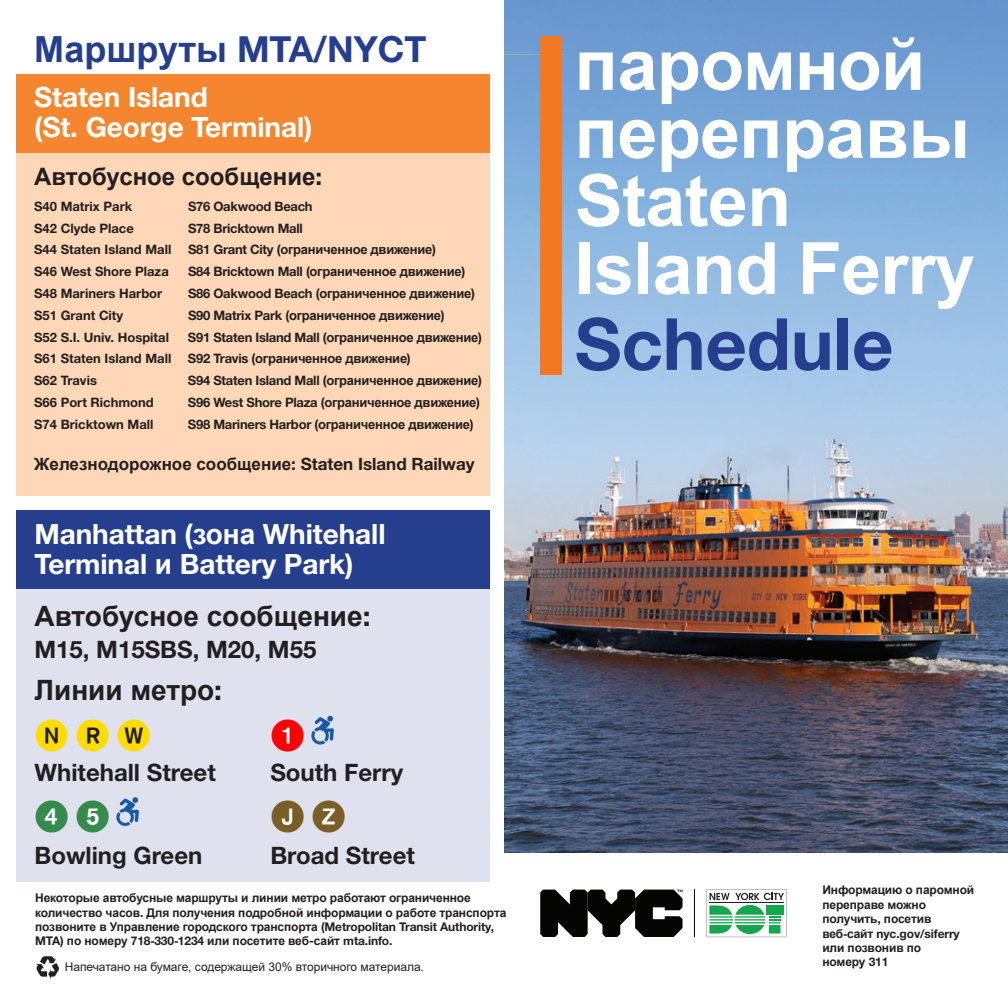
<style>
.page{position:relative;width:1008px;height:1008px;background:#fff}
.page>*{position:absolute;margin:0;border:0;box-sizing:border-box;transform-origin:0 0}
.t1{font:700 72px/68px "Arial";letter-spacing:-.01em;color:#fff}
.t2{font:700 72px "Helvetica Neue LT Std";color:#253f8e}
.MTA_NYCT_Connections{font:700 36px "Arial";color:#253f8e}
.MTA_Connections_St{font:700 28px/30px "Helvetica Neue LT Std";letter-spacing:-.005em;color:#fff}
.t3{font:700 28px "Arial";color:#231f20}
.t4{font:700 24px "Helvetica Neue LT Std";color:#231f20}
.t5{font:700 24px "Arial";color:#231f20}
.t6{font:700 17px "Arial";color:#231f20}
.t7{font:700 13px "Arial";letter-spacing:-.02em;color:#231f20}
.t8{font:700 13px "Helvetica Neue LT Std";color:#231f20}
.t9{font:700 13px "Helvetica Neue LT Std";letter-spacing:-.02em;color:#231f20}
.t10{font:700 12px/14.4px "Arial";letter-spacing:-.01em;color:#231f20}
.MTA_Connections_St-2{font:12px "Arial";letter-spacing:-.005em;color:#231f20}
.s1{font-family:"Helvetica Neue LT Std"}
.s2{font-family:"Arial"}
</style>
<div class="page">
<div style="left:16px;top:149px;width:473px;height:347px;background:#fdd7b6"></div>
<div style="left:16px;top:585px;width:473px;height:296px;background:#e0e1ee"></div>
<div style="left:16px;top:510px;width:473px;height:78px;background:#253f8e"></div>
<div style="left:16px;top:75px;width:473px;height:78px;background:#f5862f"></div>
<img style="left:504px;top:0;width:504px;height:852px">
<svg style="left:540px;top:890px;width:143px;height:47px"></svg>
<hr style="left:694px;top:890px;width:1px;height:47px;background:#050504">
<svg style="left:707px;top:889px;width:79px;height:48px"></svg>
<svg style="left:36px;top:956px;width:23px;height:23px"></svg>
<div style="left:540px;top:36px;width:22px;height:338px;background:#f47721"></div>
<svg style="left:311px;top:716px;width:23px;height:29px"></svg>
<svg style="left:116px;top:797px;width:23px;height:29px"></svg>
<svg style="left:40px;top:723px;width:22px;height:23px"></svg>
<svg style="left:82px;top:723px;width:22px;height:23px"></svg>
<svg style="left:122px;top:720px;width:25px;height:26px"></svg>
<svg style="left:278px;top:722px;width:22px;height:23px"></svg>
<svg style="left:82px;top:804px;width:22px;height:23px"></svg>
<svg style="left:277px;top:804px;width:22px;height:23px"></svg>
<svg style="left:318px;top:804px;width:22px;height:23px"></svg>
<svg style="left:42px;top:804px;width:22px;height:23px"></svg>
<h2 class="MTA_NYCT_Connections" style="left:34px;top:24px;width:394px">Маршруты <span class="s1">MTA/NYCT</span></h2>
<h3 class="MTA_Connections_St" style="left:34px;top:82px;width:280px">Staten Island<br>(St. George Terminal)</h3>
<h1 class="t5" style="left:34px;top:160px;width:290px">Автобусное сообщение<span class="s1">:</span></h1>
<h1 class="t8" style="left:34px;top:198px;width:99px">S40 Matrix Park</h1>
<h1 class="t8" style="left:34px;top:220px;width:101px">S42 Clyde Place</h1>
<h1 class="t8" style="left:34px;top:242px;width:139px">S44 Staten Island Mall</h1>
<h1 class="t8" style="left:34px;top:263px;width:136px">S46 West Shore Plaza</h1>
<h1 class="t8" style="left:34px;top:285px;width:130px">S48 Mariners Harbor</h1>
<h1 class="t8" style="left:34px;top:307px;width:91px">S51 Grant City</h1>
<h1 class="t8" style="left:34px;top:329px;width:136px">S52 S.I. Univ. Hospital</h1>
<h1 class="t8" style="left:34px;top:351px;width:139px">S61 Staten Island Mall</h1>
<h1 class="t8" style="left:34px;top:372px;width:64px">S62 Travis</h1>
<h1 class="t8" style="left:34px;top:394px;width:121px">S66 Port Richmond</h1>
<h1 class="t8" style="left:34px;top:416px;width:121px">S74 Bricktown Mall</h1>
<h1 class="t9" style="left:188px;top:198px;width:126px">S76 Oakwood Beach</h1>
<h1 class="t9" style="left:188px;top:220px;width:116px">S78 Bricktown Mall</h1>
<h1 class="t7" style="left:188px;top:241px;width:250px"><span class="s1">S81 Grant City (</span>ограниченное движение<span class="s1">)</span></h1>
<h1 class="t7" style="left:188px;top:262px;width:279px"><span class="s1">S84 Bricktown Mall (</span>ограниченное движение<span class="s1">)</span></h1>
<h1 class="t7" style="left:188px;top:284px;width:288px"><span class="s1">S86 Oakwood Beach (</span>ограниченное движение<span class="s1">)</span></h1>
<h1 class="t7" style="left:188px;top:306px;width:258px"><span class="s1">S90 Matrix Park (</span>ограниченное движение<span class="s1">)</span></h1>
<h1 class="t9" style="left:188px;top:329px;width:296px">S91 Staten Island Mall (<span class="s2">ограниченное движение</span>)</h1>
<h1 class="t7" style="left:188px;top:350px;width:224px"><span class="s1">S92 Travis (</span>ограниченное движение<span class="s1">)</span></h1>
<h1 class="t9" style="left:188px;top:372px;width:296px">S94 Staten Island Mall (<span class="s2">ограниченное движение</span>)</h1>
<h1 class="t7" style="left:188px;top:393px;width:293px"><span class="s1">S96 West Shore Plaza (</span>ограниченное движение<span class="s1">)</span></h1>
<h1 class="t7" style="left:188px;top:415px;width:287px"><span class="s1">S98 Mariners Harbor (</span>ограниченное движение<span class="s1">)</span></h1>
<h1 class="t6" style="left:34px;top:452px;width:442px">Железнодорожное сообщение<span class="s1">: Staten Island Railway</span></h1>
<h3 class="MTA_Connections_St" style="left:34px;top:518px;width:353px">Manhattan (<span class="s2">зона</span> Whitehall<br>Terminal <span class="s2">и</span> Battery Park)</h3>
<h1 class="t3" style="left:34px;top:596px;width:338px">Автобусное сообщение<span class="s1">:</span></h1>
<h1 class="t4" style="left:34px;top:635px;width:283px">M15, M15SBS, M20, M55</h1>
<h1 class="t3" style="left:34px;top:670px;width:189px">Линии метро<span class="s1">:</span></h1>
<h1 class="t4" style="left:34px;top:758px;width:183px">Whitehall Street</h1>
<h1 class="t4" style="left:270px;top:758px;width:134px">South Ferry</h1>
<h1 class="t4" style="left:34px;top:841px;width:169px">Bowling Green</h1>
<h1 class="t4" style="left:270px;top:841px;width:146px">Broad Street</h1>
<h1 class="t10" style="left:35px;top:891px;width:473px">Некоторые автобусные маршруты и линии метро работают ограниченное количество часов<span class="s1">.</span> Для получения подробной информации о работе транспорта позвоните в Управление городского транспорта <span class="s1">(Metropolitan Transit Authority, MTA)</span> по номеру <span class="s1">718</span>‑<span class="s1">330</span>‑<span class="s1">1234</span> или посетите веб<span class="s1">-</span>сайт <span class="s1">mta.info.</span></h1>
<h3 class="MTA_Connections_St-2" style="left:65px;top:958px;width:361px">Напечатано на бумаге, содержащей 30% вторичного материала.</h3>
<h1 class="t1" style="left:575px;top:31px;width:402px">паромной переправы<br>Staten<br>Island Ferry</h1>
<h1 class="t2" style="left:575px;top:300px;width:320px">Schedule</h1>
<h1 class="t10" style="left:822px;top:883px;width:153px">Информацию о паромной переправе можно получить<span class="s1">,</span> посетив веб‑сайт <span class="s1">nyc.gov/siferry </span>или позвонив по<br>номеру <span class="s1">311</span></h1>
</div>
